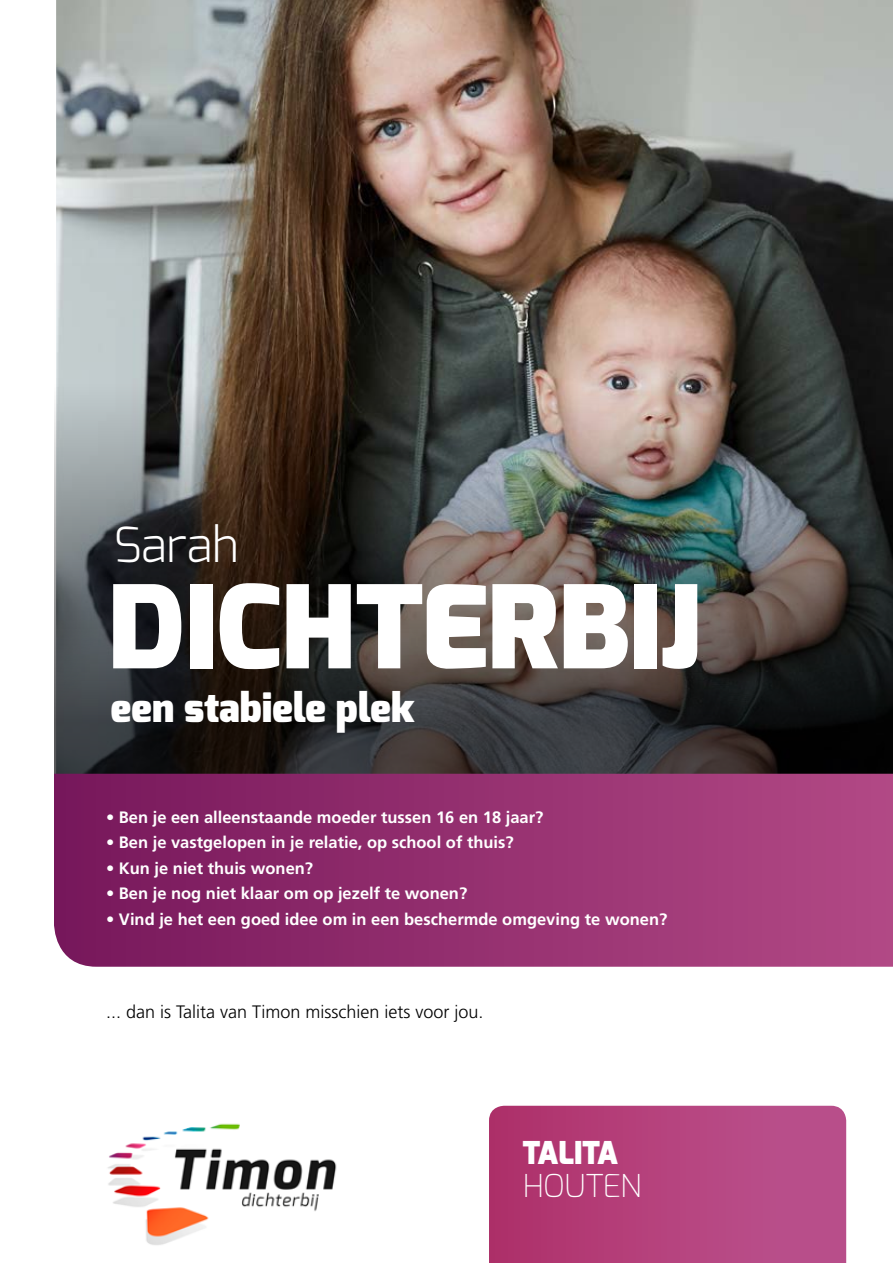
<style>
.page{position:relative;width:893px;height:1263px;background:#fff}
.page>*{position:absolute;margin:0;border:0;box-sizing:border-box;transform-origin:0 0}
.t1{font:900 115.05px "Exo";color:#fff}
.t2{font:300 48.3px "Exo";color:#fff}
.t3{font:900 39.75px "Exo";color:#fff}
.t4{font:900 31.5px "Exo";color:#fff;scale:.95 1}
.t5{font:200 31.5px "Exo";letter-spacing:-.015em;color:#fff}
.t6{font:300 18px "Frutiger LT";color:#000}
.t7{font:700 16.5px "Frutiger LT";color:#fff}
.s1{font-weight:700;font-size:16.5px;color:#fff}
</style>
<div class="page">
<img style="left:56px;top:0;width:837px;height:263px">
<svg style="left:489px;top:1106px;width:357px;height:157px;background:#b4427c"></svg>
<img style="left:54px;top:263px;width:839px;height:511px">
<img style="left:108px;top:1123px;width:229px;height:122px">
<svg style="left:54px;top:774px;width:839px;height:193px;background:#943070"></svg>
<h2 class="t2" style="left:113px;top:513px;width:127px">Sarah</h2>
<h1 class="t1" style="left:108px;top:553px;width:595px">DICHTERBIJ</h1>
<h3 class="t3" style="left:110px;top:682px;width:306px">een stabiele plek</h3>
<p class="t7" style="left:106px;top:807px;width:439px">• Ben je een alleenstaande moeder tussen 16 en 18 jaar?</p>
<p class="t7" style="left:106px;top:833px;width:409px">• Ben je vastgelopen in je relatie, op school of thuis?</p>
<p class="t7" style="left:106px;top:858px;width:209px">• Kun je niet thuis wonen?</p>
<p class="t7" style="left:106px;top:884px;width:363px">• Ben je nog niet klaar om op jezelf te wonen?</p>
<p class="t7" style="left:106px;top:909px;width:563px">• Vind je het een goed idee om in een beschermde omgeving te wonen?</p>
<p class="t6" style="left:106px;top:1001px;width:400px">... dan is Talita van Timon misschien iets voor jou.<span class="s1">• •</span></p>
<h3 class="t4" style="left:522px;top:1133px;width:102px">TALITA</h3>
<h3 class="t5" style="left:522px;top:1166px;width:121px">HOUTEN</h3>
</div>
